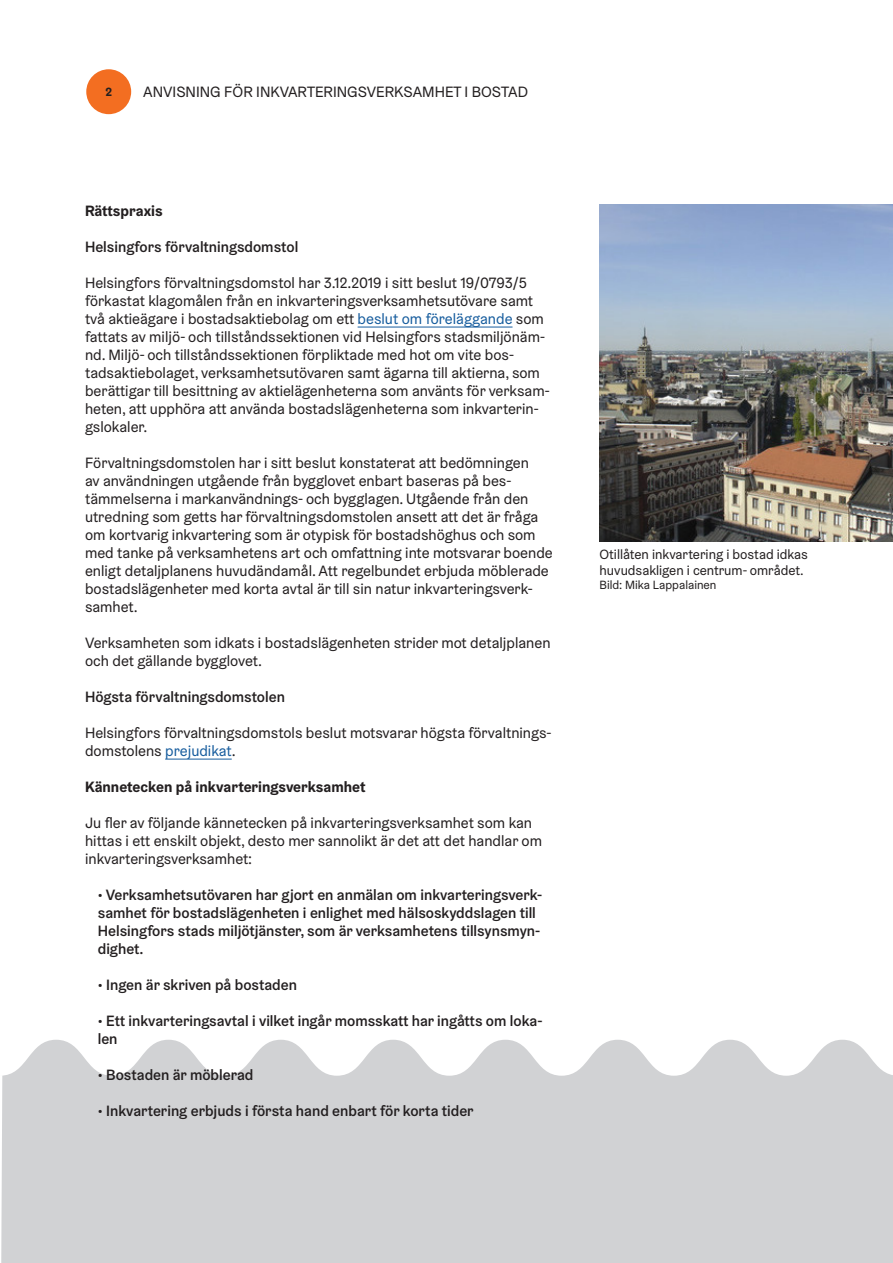
<style>
.page{position:relative;width:893px;height:1263px;background:#fff}
.page>*{position:absolute;margin:0;border:0;box-sizing:border-box;transform-origin:0 0}
.Leipis_Helsinki_Grts{font:15px/18px "Helsinki Grotesk";color:#231f20}
.Leipis_Helsinki_Grts-2{font:500 15px/18px "Helsinki Grotesk";color:#231f20}
.Leipis_Helsinki_Grts-3{font:700 15px "Helsinki Grotesk";color:#231f20}
.t1{font:13.5px/16.2px "Helsinki Grotesk";color:#231f20}
.t2{font:12px "Helsinki Grotesk";color:#231f20}
.t3{font:700 12px "Helsinki Grotesk";color:#231f20}
.s1{color:#175d9e}
</style>
<div class="page">
<svg style="left:1px;top:1040px;width:892px;height:223px;background:#d4d5d7"></svg>
<div style="left:86px;top:69px;width:45px;height:45px;background:#f36e21;border-radius:50%"></div>
<hr style="left:358px;top:327px;width:154px;height:1px;background:#175d9e">
<hr style="left:165px;top:759px;width:67px;height:1px;background:#175d9e">
<img style="left:600px;top:204px;width:293px;height:337px">
<p class="t3" style="left:105px;top:84px;width:8px">2</p>
<p class="Leipis_Helsinki_Grts" style="left:143px;top:83px;width:386px">ANVISNING FÖR INKVARTERINGSVERKSAMHET I BOSTAD</p>
<p class="Leipis_Helsinki_Grts-3" style="left:85px;top:201px;width:79px">Rättspraxis</p>
<p class="Leipis_Helsinki_Grts-2" style="left:85px;top:238px;width:215px">Helsingfors förvaltningsdomstol</p>
<p class="Leipis_Helsinki_Grts" style="left:85px;top:274px;width:466px">Helsingfors förvaltningsdomstol har 3.12.2019 i sitt beslut 19/0793/5 förkastat klagomålen från en inkvarteringsverksamhetsutövare samt två aktieägare i bostadsaktiebolag om ett <span class="s1">beslut om föreläggande</span> som fattats av miljö- och tillståndssektionen vid Helsingfors stadsmiljönäm&shy;nd. Miljö- och tillståndssektionen förpliktade med hot om vite bos&shy;tadsaktiebolaget, verksamhetsutövaren samt ägarna till aktierna, som berättigar till besittning av aktielägenheterna som använts för verksam&shy;heten, att upphöra att använda bostadslägenheterna som inkvarterin&shy;gslokaler.</p>
<p class="Leipis_Helsinki_Grts" style="left:85px;top:454px;width:469px">Förvaltningsdomstolen har i sitt beslut konstaterat att bedömningen<br>av användningen utgående från bygglovet enbart baseras på bes&shy;tämmelserna i markanvändnings- och bygglagen. Utgående från den utredning som getts har förvaltningsdomstolen ansett att det är fråga om kortvarig inkvartering som är otypisk för bostadshöghus och som med tanke på verksamhetens art och omfattning inte motsvarar boende enligt detaljplanens huvudändamål. Att regelbundet erbjuda möblerade bostadslägenheter med korta avtal är till sin natur inkvarteringsverk&shy;samhet.</p>
<p class="Leipis_Helsinki_Grts" style="left:85px;top:634px;width:467px">Verksamheten som idkats i bostadslägenheten strider mot detaljplanen och det gällande bygglovet.</p>
<p class="Leipis_Helsinki_Grts-2" style="left:85px;top:688px;width:201px">Högsta förvaltningsdomstolen</p>
<p class="Leipis_Helsinki_Grts" style="left:85px;top:724px;width:468px">Helsingfors förvaltningsdomstols beslut motsvarar högsta förvaltnings&shy;domstolens <span class="s1">prejudikat</span>.</p>
<p class="Leipis_Helsinki_Grts-3" style="left:85px;top:777px;width:282px">Kännetecken på inkvarteringsverksamhet</p>
<p class="Leipis_Helsinki_Grts" style="left:85px;top:814px;width:458px">Ju fler av följande kännetecken på inkvarteringsverksamhet som kan hittas i ett enskilt objekt, desto mer sannolikt är det att det handlar om inkvarteringsverksamhet:</p>
<p class="Leipis_Helsinki_Grts-2" style="left:98px;top:886px;width:446px">• Verksamhetsutövaren har gjort en anmälan om inkvarteringsverk&shy;samhet för bostadslägenheten i enlighet med hälsoskyddslagen till Helsingfors stads miljötjänster, som är verksamhetens tillsynsmyn&shy;dighet.</p>
<p class="Leipis_Helsinki_Grts-2" style="left:98px;top:976px;width:201px">• Ingen är skriven på bostaden</p>
<p class="Leipis_Helsinki_Grts-2" style="left:98px;top:1012px;width:446px">• Ett inkvarteringsavtal i vilket ingår momsskatt har ingåtts om loka&shy;len</p>
<p class="Leipis_Helsinki_Grts-2" style="left:98px;top:1066px;width:157px">• Bostaden är möblerad</p>
<p class="Leipis_Helsinki_Grts-2" style="left:98px;top:1102px;width:377px">• Inkvartering erbjuds i första hand enbart för korta tider</p>
<p class="t1" style="left:600px;top:545px;width:210px">Otillåten inkvartering i bostad idkas huvudsakligen i centrum- området.</p>
<p class="t2" style="left:600px;top:577px;width:118px">Bild: Mika Lappalainen</p>
</div>
